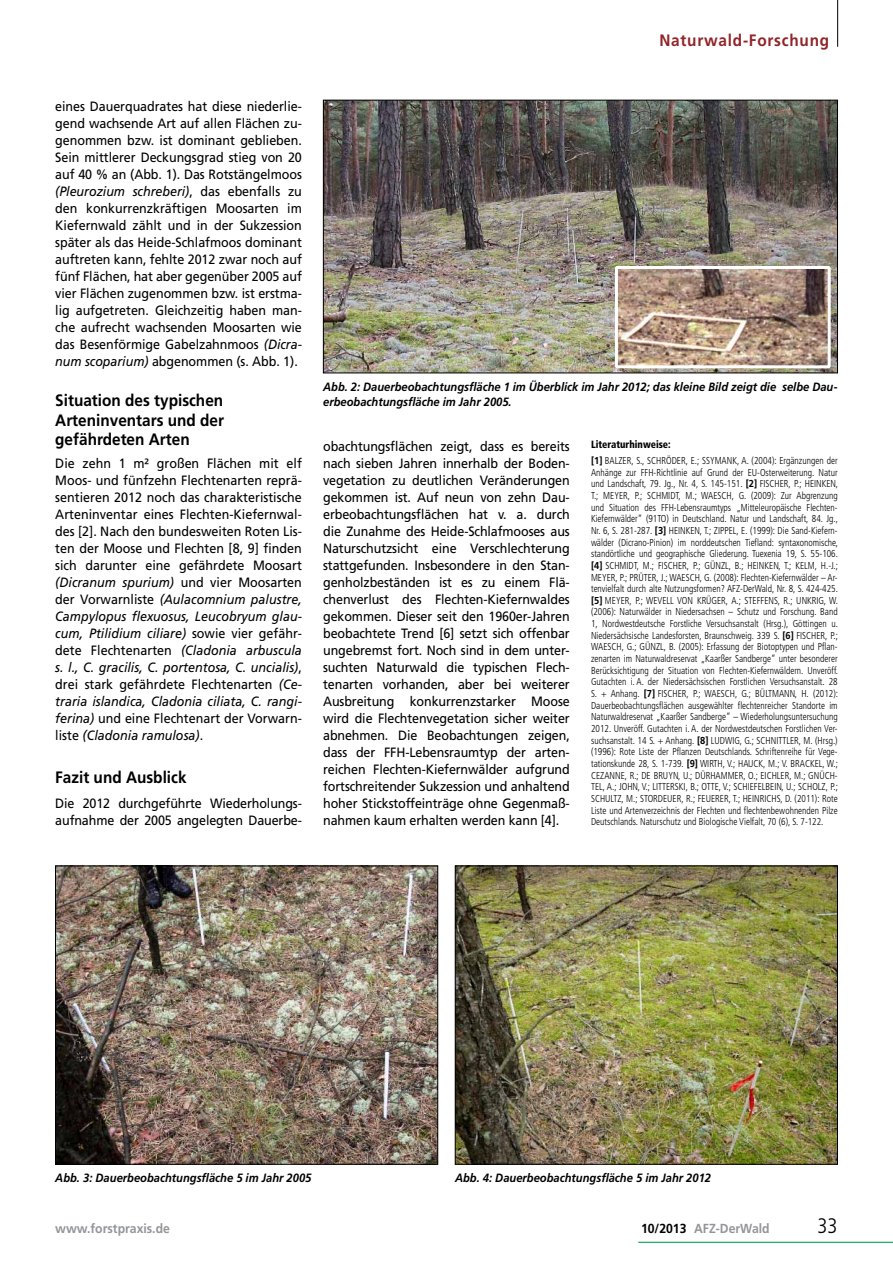
<style>
.page{position:relative;width:893px;height:1263px;background:#fff}
.page>*{position:absolute;margin:0;border:0;box-sizing:border-box;transform-origin:0 0}
.t1{font:300 condensed 21px "Frutiger LT Std";color:#000}
.t2{font:700 16.5px/19.5px "Frutiger LT Std";color:#000;text-align:justify;scale:.93 1}
.t3{font:700 16.5px "Frutiger LT Std";letter-spacing:.05em;color:#912428;scale:.93 1}
.t4{font:13.5px/17px "Frutiger LT Std";letter-spacing:-.01em;color:#000;text-align:justify;scale:.93 1}
.t5{font:700 13.2px "Frutiger LT Std";color:#939598;scale:.93 1}
.t6{font:italic 700 12px/15px "Frutiger LT Std";color:#000;scale:.93 1}
.t7{font:900 condensed 10.5px "Frutiger LT Std";color:#000;scale:.93 1}
.t8{font:300 condensed 10.05px/11.7px "Frutiger LT Std";color:#000;text-align:justify;scale:.93 1}
.s1{font-style:italic}
.s2{font-weight:700;font-stretch:normal}
.s3{color:#000}
</style>
<div class="page">
<hr style="left:837px;top:0;width:1px;height:47px;background:#000">
<hr style="left:638px;top:1242px;width:255px;height:1px;background:#00a651">
<img style="left:325px;top:102px;width:511px;height:269px">
<div style="left:323px;top:100px;width:515px;height:273px;border:1px solid #000"></div>
<img style="left:57px;top:868px;width:379px;height:294px">
<div style="left:55px;top:866px;width:383px;height:298px;border:1px solid #000"></div>
<img style="left:457px;top:868px;width:379px;height:294px">
<div style="left:455px;top:866px;width:383px;height:298px;border:1px solid #000"></div>
<img style="left:619px;top:270px;width:208px;height:94px">
<div style="left:615px;top:266px;width:216px;height:102px;border:3px solid #fff"></div>
<p class="t4" style="left:55px;top:97px;width:267px">eines Dauerquadrates hat diese niederlie&shy;gend wachsende Art auf allen Flächen zu&shy;genommen bzw. ist dominant geblieben.<br>Sein mittlerer Deckungsgrad stieg von 20 auf 40 % an (Abb. 1). Das Rotstängelmoos <span class="s1">(Pleurozium schreberi)</span>, das ebenfalls zu den konkurrenzkräftigen Moosarten im Kiefernwald zählt und in der Sukzession später als das Heide-Schlafmoos dominant auftreten kann, fehlte 2012 zwar noch auf fünf Flächen, hat aber gegenüber 2005 auf vier Flächen zugenommen bzw. ist erstma&shy;lig aufgetreten. Gleichzeitig haben man&shy;che aufrecht wachsenden Moosarten wie das Besenförmige Gabelzahnmoos <span class="s1">(Dicra&shy;num scoparium)</span> abgenommen (s. Abb. 1).</p>
<p class="t2" style="left:55px;top:391px;width:183px">Situation des typischen Arteninventars und der gefährdeten Arten</p>
<p class="t4" style="left:55px;top:455px;width:267px">Die zehn 1 m² großen Flächen mit elf Moos- und fünfzehn Flechtenarten reprä&shy;sentieren 2012 noch das charakteristische Arteninventar eines Flechten-Kiefernwal&shy;des [2]. Nach den bundesweiten Roten Lis&shy;ten der Moose und Flechten [8, 9] finden sich darunter eine gefährdete Moosart <span class="s1">(Dicranum spurium)</span> und vier Moosarten der Vorwarnliste <span class="s1">(Aulacomnium palustre, Campylopus flexuosus, Leucobryum glau&shy;cum, Ptilidium ciliare)</span> sowie vier gefähr&shy;dete Flechtenarten <span class="s1">(Cladonia arbuscula s. l., C. gracilis, C. portentosa, C. uncialis)</span>, drei stark gefährdete Flechtenarten <span class="s1">(Ce&shy;traria islandica, Cladonia ciliata, C. rangi&shy;ferina)</span> und eine Flechtenart der Vorwarn&shy;liste <span class="s1">(Cladonia ramulosa)</span>.</p>
<p class="t2" style="left:55px;top:768px;width:143px">Fazit und Ausblick</p>
<p class="t4" style="left:55px;top:795px;width:267px">Die 2012 durchgeführte Wiederholungs&shy;aufnahme der 2005 angelegten Dauerbe-</p>
<p class="t3" style="left:659px;top:31px;width:184px">Naturwald-Forschung</p>
<p class="t6" style="left:323px;top:379px;width:555px">Abb. 2: Dauerbeobachtungsfläche 1 im Überblick im Jahr 2012; das kleine Bild zeigt die selbe Dau&shy;erbeobachtungsfläche im Jahr 2005.</p>
<p class="t4" style="left:323px;top:438px;width:267px">obachtungsflächen zeigt, dass es bereits nach sieben Jahren innerhalb der Boden&shy;vegetation zu deutlichen Veränderungen gekommen ist. Auf neun von zehn Dau&shy;erbeobachtungsflächen hat v. a. durch die Zunahme des Heide-Schlafmooses aus Naturschutzsicht eine Verschlechterung stattgefunden. Insbesondere in den Stan&shy;genholzbeständen ist es zu einem Flä&shy;chenverlust des Flechten-Kiefernwaldes gekommen. Dieser seit den 1960er-Jahren beobachtete Trend [6] setzt sich offenbar ungebremst fort. Noch sind in dem unter&shy;suchten Naturwald die typischen Flech&shy;tenarten vorhanden, aber bei weiterer Ausbreitung konkurrenzstarker Moose wird die Flechtenvegetation sicher weiter abnehmen. Die Beobachtungen zeigen, dass der FFH-Lebensraumtyp der arten&shy;reichen Flechten-Kiefernwälder aufgrund fortschreitender Sukzession und anhaltend hoher Stickstoffeinträge ohne Gegenmaß&shy;nahmen kaum erhalten werden kann [4].</p>
<p class="t7" style="left:591px;top:438px;width:87px">Literaturhinweise:</p>
<p class="t8" style="left:591px;top:455px;width:267px"><span class="s2">[1]</span> BALZER, S., SCHRÖDER, E.; SSYMANK, A. (2004): Ergänzungen der Anhänge zur FFH-Richtlinie auf Grund der EU-Osterweiterung. Natur und Landschaft, 79. Jg., Nr. 4, S. 145-151. <span class="s2">[2]</span> FISCHER, P.; HEINKEN, T.; MEYER, P.; SCHMIDT, M.; WAESCH, G. (2009): Zur Abgrenzung und Situation des FFH-Lebensraumtyps „Mitteleuropäische Flechten-Kiefernwälder“ (91TO) in Deutschland. Natur und Landschaft, 84. Jg., Nr. 6, S. 281-287. <span class="s2">[3]</span> HEINKEN, T.; ZIPPEL, E. (1999): Die Sand-Kiefern&shy;wälder (Dicrano-Pinion) im norddeutschen Tiefland: syntaxonomische, standörtliche und geographische Gliederung. Tuexenia 19, S. 55-106. <span class="s2">[4]</span> SCHMIDT, M.; FISCHER, P.; GÜNZL, B.; HEINKEN, T.; KELM, H.-J.; MEYER, P.; PRÜTER, J.; WAESCH, G. (2008): Flechten-Kiefernwälder – Ar&shy;tenvielfalt durch alte Nutzungsformen? AFZ-DerWald, Nr. 8, S. 424-425. <span class="s2">[5]</span> MEYER, P.; WEVELL VON KRÜGER, A.; STEFFENS, R.; UNKRIG, W. (2006): Naturwälder in Niedersachsen – Schutz und Forschung. Band 1, Nordwestdeutsche Forstliche Versuchsanstalt (Hrsg.), Göttingen u.<br>Niedersächsische Landesforsten, Braunschweig. 339 S. <span class="s2">[6]</span> FISCHER, P.; WAESCH, G.; GÜNZL, B. (2005): Erfassung der Biotoptypen und Pflan&shy;zenarten im Naturwaldreservat „Kaarßer Sandberge“ unter besonderer Berücksichtigung der Situation von Flechten-Kiefernwäldern. Unveröff.<br>Gutachten i. A. der Niedersächsischen Forstlichen Versuchsanstalt. 28<br>S. + Anhang. <span class="s2">[7]</span> FISCHER, P.; WAESCH, G.; BÜLTMANN, H. (2012):<br>Dauerbeobachtungsflächen ausgewählter flechtenreicher Standorte im Naturwaldreservat „Kaarßer Sandberge“ – Wiederholungsuntersuchung 2012. Unveröff. Gutachten i. A. der Nordwestdeutschen Forstlichen Ver&shy;suchsanstalt. 14 S. + Anhang. <span class="s2">[8]</span> LUDWIG, G.; SCHNITTLER, M. (Hrsg.) (1996): Rote Liste der Pflanzen Deutschlands. Schriftenreihe für Vege&shy;tationskunde 28, S. 1-739. <span class="s2">[9]</span> WIRTH, V.; HAUCK, M.; V. BRACKEL, W.; CEZANNE, R.; DE BRUYN, U.; DÜRHAMMER, O.; EICHLER, M.; GNÜCH-TEL, A.; JOHN, V.; LITTERSKI, B.; OTTE, V.; SCHIEFELBEIN, U.; SCHOLZ, P.; SCHULTZ, M.; STORDEUER, R.; FEUERER, T.; HEINRICHS, D. (2011): Rote Liste und Artenverzeichnis der Flechten und flechtenbewohnenden Pilze Deutschlands. Naturschutz und Biologische Vielfalt, 70 (6), S. 7-122.</p>
<p class="t6" style="left:55px;top:1170px;width:277px">Abb. 3: Dauerbeobachtungsfläche 5 im Jahr 2005</p>
<p class="t6" style="left:455px;top:1170px;width:277px">Abb. 4: Dauerbeobachtungsfläche 5 im Jahr 2012</p>
<p class="t5" style="left:55px;top:1221px;width:125px">www.forstpraxis.de</p>
<p class="t5" style="left:641px;top:1221px;width:140px"><span class="s3">10/2013</span> AFZ-DerWald</p>
<h1 class="t1" style="left:817px;top:1214px;width:22px">33</h1>
</div>
